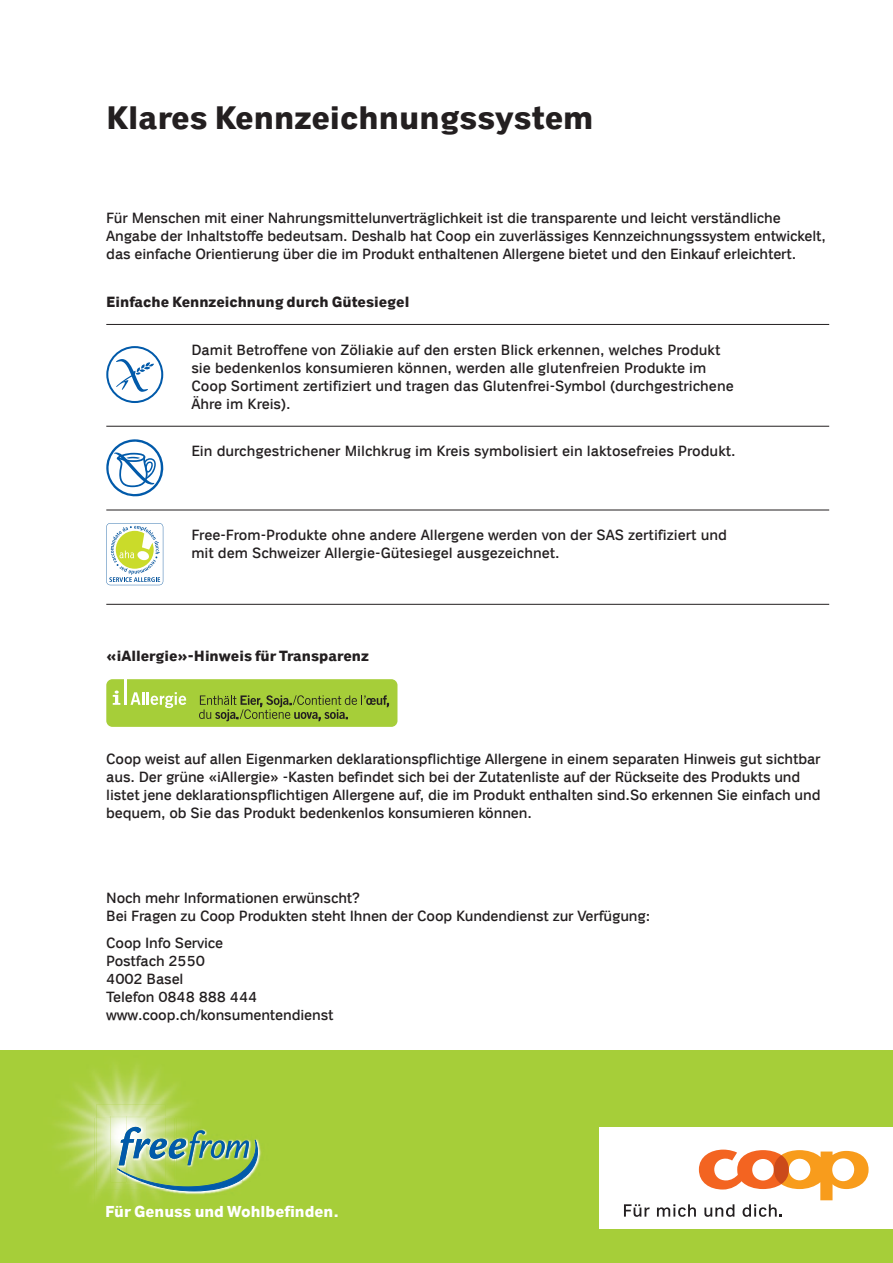
<style>
.page{position:relative;width:893px;height:1263px;background:#fff}
.page>*{position:absolute;margin:0;border:0;box-sizing:border-box;transform-origin:0 0}
.t1{font:700 33px "Coop";color:#231f20}
.t2{font:700 16.05px "Coop";color:#fff}
.t3{font:15px/18px "Coop";letter-spacing:-.01em;color:#231f20}
.t4{font:700 15px "Coop";color:#231f20}
</style>
<div class="page">
<div style="left:0;top:1050px;width:893px;height:213px;background:#a6ce39"></div>
<img style="left:56px;top:1065px;width:134px;height:134px">
<img style="left:96px;top:1104px;width:69px;height:14px">
<img style="left:111px;top:1116px;width:16px;height:2px">
<img style="left:127px;top:1116px;width:19px;height:2px">
<img style="left:165px;top:1108px;width:25px;height:8px">
<svg style="left:146px;top:1116px;width:44px;height:2px"></svg>
<img style="left:95px;top:1118px;width:95px;height:87px">
<img style="left:111px;top:1118px;width:54px;height:65px">
<img style="left:165px;top:1118px;width:26px;height:9px">
<img style="left:191px;top:1122px;width:5px;height:5px">
<svg style="left:117px;top:1127px;width:144px;height:70px"></svg>
<hr style="left:106px;top:324px;width:723px;height:1px;background:#231f20">
<hr style="left:106px;top:426px;width:723px;height:1px;background:#231f20">
<hr style="left:106px;top:510px;width:723px;height:1px;background:#231f20">
<svg style="left:106px;top:346px;width:57px;height:57px"></svg>
<svg style="left:106px;top:439px;width:57px;height:57px"></svg>
<hr style="left:106px;top:604px;width:723px;height:1px;background:#231f20">
<svg style="left:106px;top:523px;width:57px;height:62px"></svg>
<div style="left:106px;top:679px;width:291px;height:48px;background:#a6ce39;border-radius:6px"></div>
<hr style="left:124px;top:679px;width:2px;height:26px;background:#fff">
<svg style="left:113px;top:690px;width:7px;height:15px"></svg>
<svg style="left:131px;top:692px;width:55px;height:16px"></svg>
<svg style="left:199px;top:695px;width:190px;height:26px"></svg>
<div style="left:600px;top:1127px;width:293px;height:102px;background:#fff"></div>
<svg style="left:624px;top:1204px;width:26px;height:13px"></svg>
<svg style="left:657px;top:1149px;width:212px;height:68px"></svg>
<h1 class="t1" style="left:106px;top:100px;width:489px">Klares Kennzeichnungssystem</h1>
<p class="t3" style="left:106px;top:209px;width:721px">Für Menschen mit einer Nahrungsmittelunverträglichkeit ist die transparente und leicht verständliche<br>Angabe der Inhaltstoffe bedeutsam. Deshalb hat Coop ein zuverlässiges Kennzeichnungssystem entwickelt, das einfache Orientierung über die im Produkt enthaltenen Allergene bietet und den Einkauf erleichtert.</p>
<p class="t4" style="left:106px;top:293px;width:305px">Einfache Kennzeichnung durch Gütesiegel</p>
<p class="t3" style="left:191px;top:341px;width:544px">Damit Betroffene von Zöliakie auf den ersten Blick erkennen, welches Produkt sie -bedenkenlos konsumieren können, werden alle glutenfreien Produkte im Coop Sortiment zertifiziert und tragen das Glutenfrei-Symbol (durchgestrichene Ähre im Kreis).</p>
<p class="t3" style="left:191px;top:442px;width:546px">Ein durchgestrichener Milchkrug im Kreis symbolisiert ein laktosefreies Produkt.</p>
<p class="t3" style="left:191px;top:526px;width:537px">Free-From-Produkte ohne andere Allergene werden von der SAS zertifiziert und mit dem Schweizer Allergie-Gütesiegel ausgezeichnet.</p>
<p class="t4" style="left:106px;top:648px;width:264px">«iAllergie»-Hinweis für Transparenz</p>
<p class="t3" style="left:106px;top:750px;width:716px">Coop weist auf allen Eigenmarken deklarationspflichtige Allergene in einem separaten Hinweis gut -sichtbar aus. Der grüne «iAllergie» -Kasten befindet sich bei der Zutatenliste auf der Rückseite des Produkts und listet jene deklarationspflichtigen Allergene auf, die im Produkt enthalten sind.So erkennen Sie einfach und bequem, ob Sie das Produkt bedenkenlos konsumieren können.</p>
<p class="t3" style="left:106px;top:889px;width:545px">Noch mehr Informationen erwünscht?<br>Bei Fragen zu Coop Produkten steht Ihnen der Coop Kundendienst zur Verfügung:</p>
<p class="t3" style="left:106px;top:933px;width:229px">Coop Info Service<br>Postfach 2550<br>4002 Basel<br>Telefon 0848 888 444 www.coop.ch/konsumentendienst</p>
<p class="t2" style="left:105px;top:1202px;width:235px">Für Genuss und Wohlbefinden.</p>
</div>
